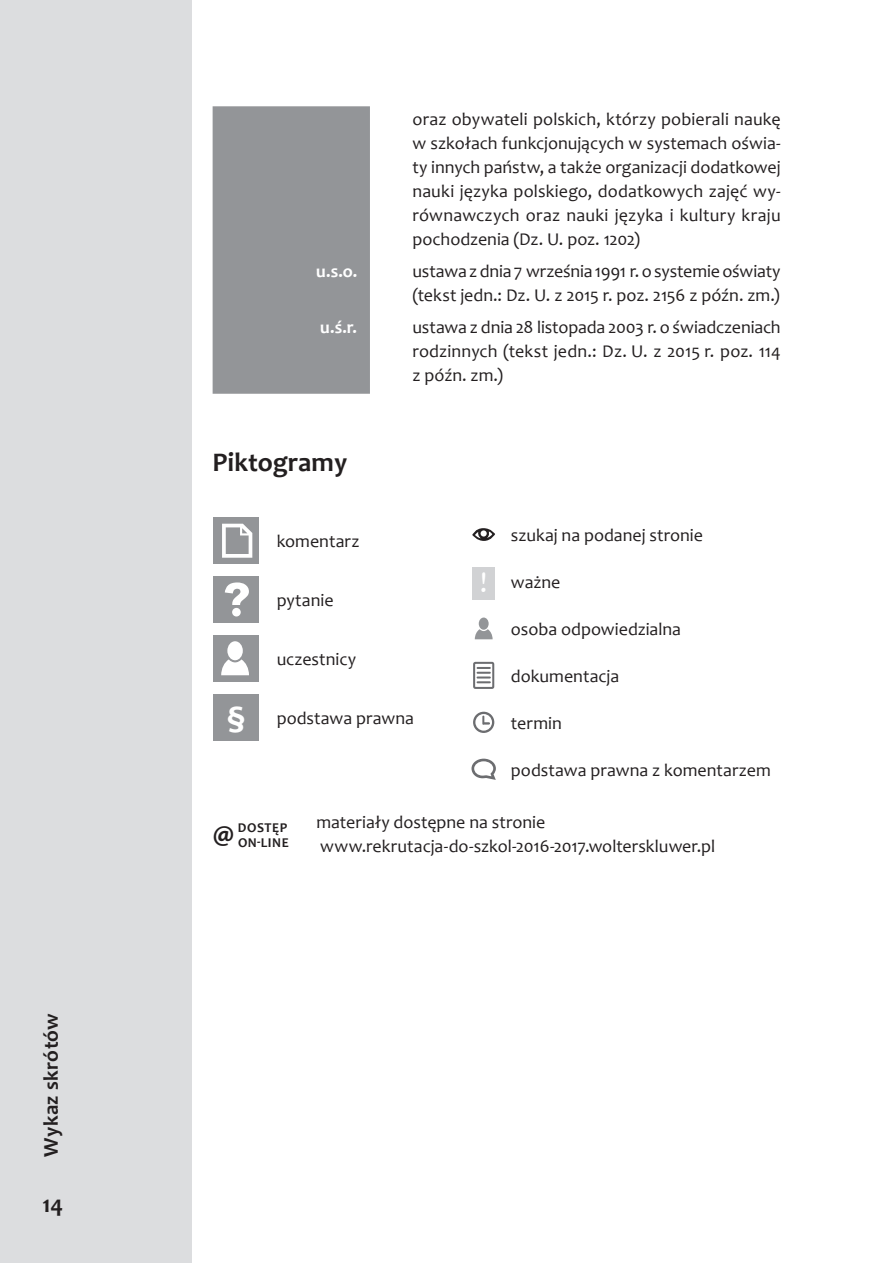
<style>
.page{position:relative;width:893px;height:1263px;background:#fff}
.page>*{position:absolute;margin:0;border:0;box-sizing:border-box;transform-origin:0 0}
.t1{font:700 27px "Candara";color:#231f20}
.t2{font:700 24px "Candara";color:#231f20}
.t3{font:700 21px "Candara";letter-spacing:.015em;color:#231f20}
.t4{font:18px/24px "Candara";color:#231f20;text-align:justify}
.t5{font:700 18px "Candara";color:#fff}
.t6{font:700 13.5px/15px "Candara";letter-spacing:.04em;color:#231f20;text-align:right}
.s1{font-family:"Myriad Pro";font-weight:700;font-size:34.5px;color:#fff}
.s2{font-size:30px;color:#fff}
.s3{font-family:"Myriad Pro";font-size:28.5px}
</style>
<div class="page">
<div style="left:0;top:0;width:191px;height:1263px;background:#dcdddf"></div>
<div style="left:213px;top:106px;width:157px;height:288px;background:#939598"></div>
<div style="left:472px;top:567px;width:23px;height:32px;background:#d1d2d4"></div>
<svg style="left:472px;top:528px;width:23px;height:13px"></svg>
<div style="left:479px;top:617px;width:10px;height:13px;background:#939598;border-radius:50%"></div>
<svg style="left:475px;top:629px;width:18px;height:10px"></svg>
<div style="left:473px;top:662px;width:21px;height:27px;border:2px solid #6c6d70"></div>
<svg style="left:477px;top:667px;width:13px;height:16px"></svg>
<svg style="left:473px;top:712px;width:21px;height:21px"></svg>
<svg style="left:471px;top:759px;width:25px;height:21px"></svg>
<div style="left:213px;top:517px;width:45px;height:47px;background:#939598"></div>
<svg style="left:222px;top:524px;width:30px;height:34px"></svg>
<div style="left:213px;top:576px;width:45px;height:47px;background:#939598"></div>
<svg style="left:225px;top:582px;width:24px;height:23px"></svg>
<div style="left:232px;top:608px;width:9px;height:8px;background:#fff;border-radius:50%"></div>
<div style="left:213px;top:635px;width:45px;height:47px;background:#939598"></div>
<div style="left:227px;top:641px;width:16px;height:19px;background:#fff;border-radius:50%"></div>
<svg style="left:221px;top:659px;width:28px;height:16px"></svg>
<div style="left:213px;top:694px;width:45px;height:46px;background:#939598"></div>
<p class="t3" style="left:38px;top:1157px;width:145px;rotate:-90deg">Wykaz skrótów</p>
<h2 class="t2" style="left:43px;top:1188px;width:22px">14</h2>
<p class="t4" style="left:412px;top:107px;width:370px">oraz obywateli polskich, którzy pobierali naukę w szkołach funkcjonujących w systemach oświa&shy;ty innych państw, a także organizacji dodatkowej nauki języka polskiego, dodatkowych zajęć wy&shy;równawczych oraz nauki języka i kultury kraju pochodzenia (Dz. U. poz. 1202)</p>
<p class="t5" style="left:316px;top:260px;width:42px">u.s.o.</p>
<p class="t4" style="left:412px;top:259px;width:370px">ustawa zdnia 7 września 1991 r. osystemie oświaty (tekst jedn.: Dz. U. z 2015 r. poz. 2156 z późn. zm.)</p>
<p class="t5" style="left:320px;top:316px;width:38px">u.ś.r.</p>
<p class="t4" style="left:412px;top:315px;width:370px">ustawa z dnia 28 listopada 2003 r. o świadczeniach rodzinnych (tekst jedn.: Dz. U. z 2015 r. poz. 114 z późn. zm.)</p>
<h1 class="t1" style="left:213px;top:446px;width:136px">Piktogramy</h1>
<p class="t4" style="left:277px;top:529px;width:84px">komentarz</p>
<p class="t4" style="left:277px;top:588px;width:58px">pytanie</p>
<p class="t4" style="left:277px;top:647px;width:81px">uczestnicy</p>
<p class="t4" style="left:227px;top:705px;width:189px"><span class="s1">§</span> podstawa prawna</p>
<p class="t4" style="left:511px;top:523px;width:194px">szukaj na podanej stronie</p>
<p class="t4" style="left:480px;top:570px;width:82px"><span class="s2">!</span> ważne</p>
<p class="t4" style="left:511px;top:617px;width:172px">osoba odpowiedzialna</p>
<p class="t4" style="left:511px;top:664px;width:110px">dokumentacja</p>
<p class="t4" style="left:511px;top:711px;width:52px">termin</p>
<p class="t4" style="left:511px;top:758px;width:261px">podstawa prawna z komentarzem</p>
<p class="t6" style="left:213px;top:820px;width:78px"><span class="s3">@</span> DOSTĘP<br>ON-LINE</p>
<p class="t4" style="left:316px;top:810px;width:400px">materiały dostępne na stronie www.rekrutacja-do-szkol-2016-2017.wolterskluwer.pl</p>
</div>
